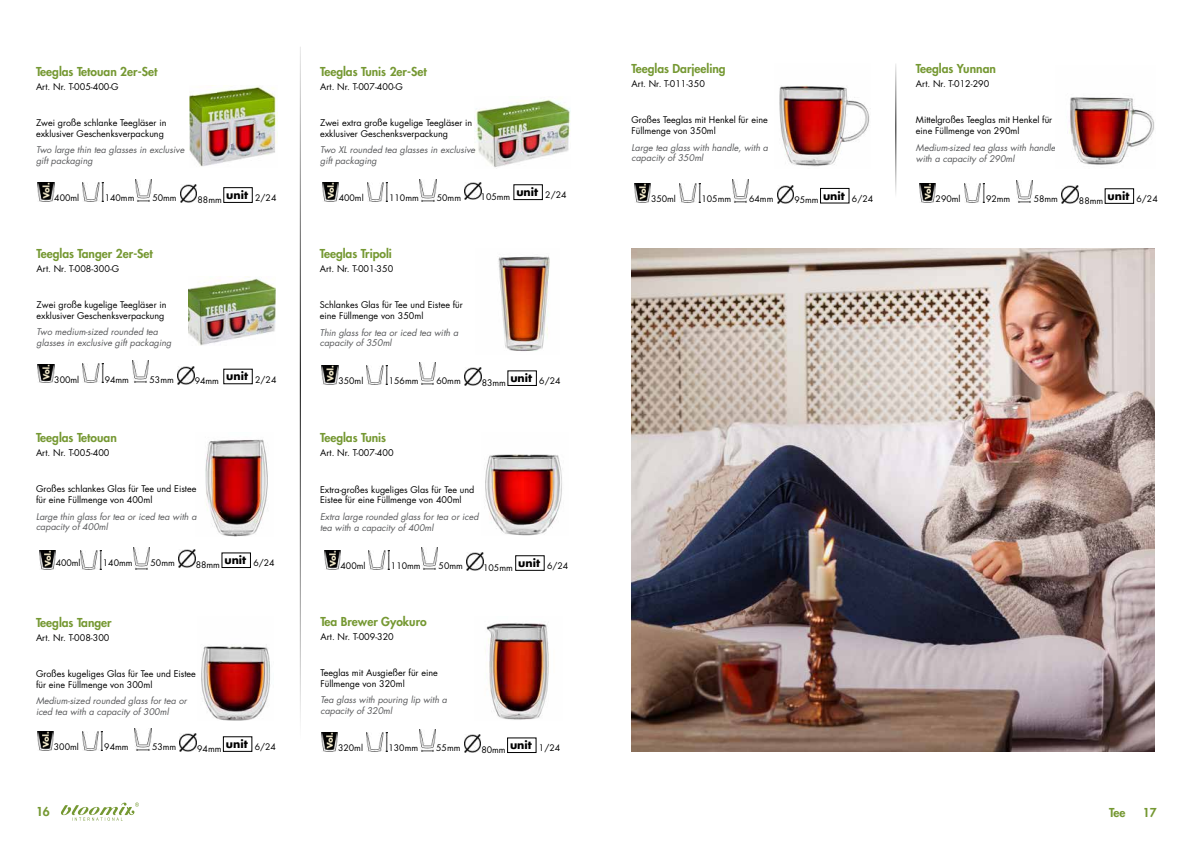
<style>
.page{position:relative;width:1191px;height:842px;background:#fff}
.page>*{position:absolute;margin:0;border:0;box-sizing:border-box;transform-origin:0 0}
.t1{font:800 12px "Futura Std";color:#759832}
.t2{font:9px/10.8px "Futura Std";color:#000}
.t3{font:italic 9px/10.8px "Futura Std";color:#58595b}
.t4{font:8.8px "Futura Std";color:#000}
</style>
<div class="page">
<img style="left:39px;top:551px;width:16px;height:18px">
<img style="left:205px;top:439px;width:63px;height:98px">
<img style="left:81px;top:550px;width:21px;height:19px">
<img style="left:133px;top:547px;width:17px;height:22px">
<img style="left:178px;top:550px;width:17px;height:18px">
<div style="left:221px;top:552px;width:30px;height:16px;border:1px solid #000"></div>
<img style="left:485px;top:454px;width:77px;height:82px">
<img style="left:324px;top:551px;width:16px;height:18px">
<img style="left:369px;top:550px;width:20px;height:19px">
<img style="left:421px;top:547px;width:17px;height:22px">
<img style="left:466px;top:553px;width:17px;height:18px">
<div style="left:515px;top:555px;width:29px;height:16px;border:1px solid #000"></div>
<img style="left:201px;top:644px;width:69px;height:77px">
<img style="left:37px;top:732px;width:17px;height:18px">
<img style="left:82px;top:731px;width:21px;height:19px">
<img style="left:135px;top:728px;width:16px;height:22px">
<img style="left:180px;top:734px;width:16px;height:18px">
<div style="left:223px;top:736px;width:29px;height:16px;border:1px solid #000"></div>
<img style="left:321px;top:733px;width:17px;height:19px">
<img style="left:366px;top:733px;width:21px;height:19px">
<img style="left:419px;top:729px;width:16px;height:23px">
<img style="left:464px;top:735px;width:17px;height:18px">
<div style="left:507px;top:737px;width:29px;height:16px;border:1px solid #000"></div>
<img style="left:485px;top:623px;width:64px;height:97px">
<svg style="left:61px;top:802px;width:78px;height:19px"></svg>
<hr style="left:300px;top:47px;width:1px;height:724px;background:#000">
<img style="left:779px;top:85px;width:91px;height:82px">
<img style="left:634px;top:183px;width:17px;height:19px">
<img style="left:679px;top:183px;width:21px;height:19px">
<img style="left:732px;top:180px;width:16px;height:22px">
<img style="left:777px;top:185px;width:16px;height:18px">
<div style="left:820px;top:188px;width:29px;height:15px;border:1px solid #000"></div>
<img style="left:919px;top:184px;width:16px;height:18px">
<img style="left:964px;top:183px;width:20px;height:19px">
<img style="left:1016px;top:180px;width:17px;height:22px">
<img style="left:1061px;top:186px;width:17px;height:18px">
<div style="left:1104px;top:188px;width:30px;height:16px;border:1px solid #000"></div>
<img style="left:1069px;top:97px;width:85px;height:68px">
<hr style="left:895px;top:63px;width:1px;height:141px;background:#000">
<img style="left:631px;top:248px;width:524px;height:504px">
<img style="left:475px;top:99px;width:95px;height:68px">
<img style="left:322px;top:183px;width:16px;height:19px">
<img style="left:367px;top:183px;width:21px;height:19px">
<img style="left:420px;top:179px;width:16px;height:23px">
<img style="left:465px;top:182px;width:16px;height:18px">
<div style="left:513px;top:184px;width:30px;height:16px;border:1px solid #000"></div>
<img style="left:498px;top:256px;width:52px;height:95px">
<img style="left:322px;top:366px;width:16px;height:19px">
<img style="left:367px;top:366px;width:20px;height:19px">
<img style="left:419px;top:362px;width:17px;height:23px">
<img style="left:464px;top:368px;width:17px;height:18px">
<div style="left:507px;top:370px;width:30px;height:16px;border:1px solid #000"></div>
<img style="left:188px;top:278px;width:87px;height:68px">
<img style="left:38px;top:364px;width:16px;height:19px">
<img style="left:83px;top:364px;width:20px;height:19px">
<img style="left:132px;top:360px;width:17px;height:23px">
<img style="left:177px;top:366px;width:17px;height:18px">
<img style="left:38px;top:183px;width:16px;height:19px">
<img style="left:189px;top:85px;width:88px;height:82px">
<img style="left:83px;top:183px;width:20px;height:19px">
<img style="left:135px;top:179px;width:17px;height:23px">
<img style="left:180px;top:185px;width:17px;height:18px">
<div style="left:223px;top:187px;width:30px;height:16px;border:1px solid #000"></div>
<h1 class="t1" style="left:36px;top:64px;width:123px">Teeglas Tetouan 2er-Set</h1>
<p class="t2" style="left:36px;top:81px;width:84px">Art. Nr. T-005-400-G</p>
<p class="t2" style="left:36px;top:117px;width:132px">Zwei große schlanke Teegläser in exklusiver Geschenksverpackung</p>
<p class="t3" style="left:36px;top:145px;width:150px">Two large thin tea glasses in exclusive gift packaging</p>
<p class="t4" style="left:105px;top:192px;width:31px">140mm</p>
<p class="t4" style="left:152px;top:192px;width:26px">50mm</p>
<p class="t4" style="left:198px;top:193px;width:80px">88mm <sup>unit</sup> 2/24</p>
<p class="t4" style="left:54px;top:192px;width:26px">400ml</p>
<h1 class="t1" style="left:37px;top:246px;width:118px">Teeglas Tanger 2er-Set</h1>
<p class="t2" style="left:37px;top:263px;width:84px">Art. Nr. T-008-300-G</p>
<p class="t2" style="left:37px;top:299px;width:131px">Zwei große kugelige Teegläser in exklusiver Geschenksverpackung</p>
<p class="t3" style="left:37px;top:327px;width:136px">Two medium-sized rounded tea glasses in exclusive gift packaging</p>
<p class="t4" style="left:54px;top:374px;width:26px">300ml</p>
<p class="t4" style="left:105px;top:374px;width:26px">94mm</p>
<p class="t4" style="left:150px;top:374px;width:26px">53mm</p>
<p class="t4" style="left:195px;top:374px;width:83px">94mm <sup>unit</sup> 2/24</p>
<h1 class="t1" style="left:320px;top:64px;width:108px">Teeglas Tunis 2er-Set</h1>
<p class="t2" style="left:320px;top:81px;width:84px">Art. Nr. T-007-400-G</p>
<p class="t2" style="left:320px;top:117px;width:154px">Zwei extra große kugelige Teegläser in exklusiver Geschenksverpackung</p>
<p class="t3" style="left:320px;top:145px;width:157px">Two XL rounded tea glasses in exclusive gift packaging</p>
<p class="t4" style="left:339px;top:192px;width:26px">400ml</p>
<p class="t4" style="left:389px;top:192px;width:31px">110mm</p>
<p class="t4" style="left:437px;top:192px;width:26px">50mm</p>
<p class="t4" style="left:480px;top:191px;width:87px">105mm <sup>unit</sup> 2/24</p>
<h1 class="t1" style="left:320px;top:246px;width:74px">Teeglas Tripoli</h1>
<p class="t2" style="left:320px;top:264px;width:75px">Art. Nr. T-001-350</p>
<p class="t2" style="left:320px;top:300px;width:145px">Schlankes Glas für Tee und Eistee für eine Füllmenge von 350ml</p>
<p class="t3" style="left:320px;top:327px;width:140px">Thin glass for tea or iced tea with a capacity of 350ml</p>
<p class="t4" style="left:338px;top:375px;width:26px">350ml</p>
<p class="t4" style="left:389px;top:375px;width:31px">156mm</p>
<p class="t4" style="left:436px;top:375px;width:26px">60mm</p>
<p class="t4" style="left:482px;top:376px;width:80px">83mm <sup>unit</sup> 6/24</p>
<h1 class="t1" style="left:36px;top:430px;width:82px">Teeglas Tetouan</h1>
<p class="t2" style="left:36px;top:448px;width:75px">Art. Nr. T-005-400</p>
<p class="t2" style="left:36px;top:484px;width:162px">Großes schlankes Glas für Tee und Eistee für eine Füllmenge von 400ml</p>
<p class="t3" style="left:36px;top:511px;width:162px">Large thin glass for tea or iced tea with a capacity of 400ml</p>
<p class="t4" style="left:103px;top:557px;width:31px">140mm</p>
<p class="t4" style="left:151px;top:557px;width:26px">50mm</p>
<p class="t4" style="left:196px;top:558px;width:80px">88mm <sup>unit</sup> 6/24</p>
<p class="t4" style="left:340px;top:560px;width:26px">400ml</p>
<p class="t4" style="left:391px;top:560px;width:31px">110mm</p>
<p class="t4" style="left:438px;top:560px;width:26px">50mm</p>
<p class="t4" style="left:483px;top:562px;width:87px">105mm <sup>unit</sup> 6/24</p>
<h1 class="t1" style="left:320px;top:430px;width:68px">Teeglas Tunis</h1>
<p class="t2" style="left:320px;top:448px;width:75px">Art. Nr. T-007-400</p>
<p class="t2" style="left:320px;top:484px;width:156px">Extra-großes kugeliges Glas für Tee und<br>Eistee für eine Füllmenge von 400ml</p>
<p class="t3" style="left:320px;top:511px;width:160px">Extra large rounded glass for tea or iced tea with a capacity of 400ml</p>
<p class="t4" style="left:56px;top:557px;width:26px">400ml</p>
<h1 class="t1" style="left:320px;top:613px;width:108px">Tea Brewer Gyokuro</h1>
<p class="t2" style="left:320px;top:631px;width:75px">Art. Nr. T-009-320</p>
<p class="t2" style="left:320px;top:667px;width:119px">Teeglas mit Ausgießer für eine<br>Füllmenge von 320ml</p>
<p class="t3" style="left:320px;top:694px;width:128px">Tea glass with pouring lip with a capacity of 320ml</p>
<h1 class="t1" style="left:36px;top:615px;width:77px">Teeglas Tanger</h1>
<p class="t2" style="left:36px;top:632px;width:75px">Art. Nr. T-008-300</p>
<p class="t2" style="left:36px;top:668px;width:161px">Großes kugeliges Glas für Tee und Eistee für eine Füllmenge von 300ml</p>
<p class="t3" style="left:36px;top:695px;width:152px">Medium-sized rounded glass for tea or iced tea with a capacity of 300ml</p>
<p class="t4" style="left:54px;top:741px;width:26px">300ml</p>
<p class="t4" style="left:104px;top:741px;width:26px">94mm</p>
<p class="t4" style="left:152px;top:741px;width:26px">53mm</p>
<p class="t4" style="left:197px;top:742px;width:80px">94mm <sup>unit</sup> 6/24</p>
<p class="t4" style="left:338px;top:742px;width:26px">320ml</p>
<p class="t4" style="left:388px;top:742px;width:31px">130mm</p>
<p class="t4" style="left:436px;top:742px;width:26px">55mm</p>
<p class="t4" style="left:481px;top:743px;width:80px">80mm <sup>unit</sup> 1/24</p>
<h1 class="t1" style="left:36px;top:804px;width:15px">16</h1>
<h1 class="t1" style="left:631px;top:61px;width:96px">Teeglas Darjeeling</h1>
<p class="t2" style="left:631px;top:79px;width:75px">Art. Nr. T-011-350</p>
<p class="t2" style="left:631px;top:115px;width:138px">Großes Teeglas mit Henkel für eine<br>Füllmenge von 350ml</p>
<p class="t3" style="left:631px;top:142px;width:138px">Large tea glass with handle, with a capacity of 350ml</p>
<p class="t4" style="left:651px;top:193px;width:26px">350ml</p>
<p class="t4" style="left:701px;top:193px;width:31px">105mm</p>
<p class="t4" style="left:749px;top:193px;width:26px">64mm</p>
<p class="t4" style="left:794px;top:194px;width:80px">95mm <sup>unit</sup> 6/24</p>
<p class="t4" style="left:935px;top:193px;width:26px">290ml</p>
<p class="t4" style="left:986px;top:193px;width:26px">92mm</p>
<p class="t4" style="left:1033px;top:193px;width:26px">58mm</p>
<p class="t4" style="left:1079px;top:194px;width:80px">88mm <sup>unit</sup> 6/24</p>
<h1 class="t1" style="left:916px;top:61px;width:81px">Teeglas Yunnan</h1>
<p class="t2" style="left:916px;top:79px;width:75px">Art. Nr. T-012-290</p>
<p class="t2" style="left:916px;top:115px;width:138px">Mittelgroßes Teeglas mit Henkel für eine Füllmenge von 290ml</p>
<p class="t3" style="left:916px;top:142px;width:144px">Medium-sized tea glass with handle, with a capacity of 290ml</p>
<h1 class="t1" style="left:1109px;top:805px;width:18px">Tee</h1>
<h1 class="t1" style="left:1142px;top:805px;width:15px">17</h1>
</div>
